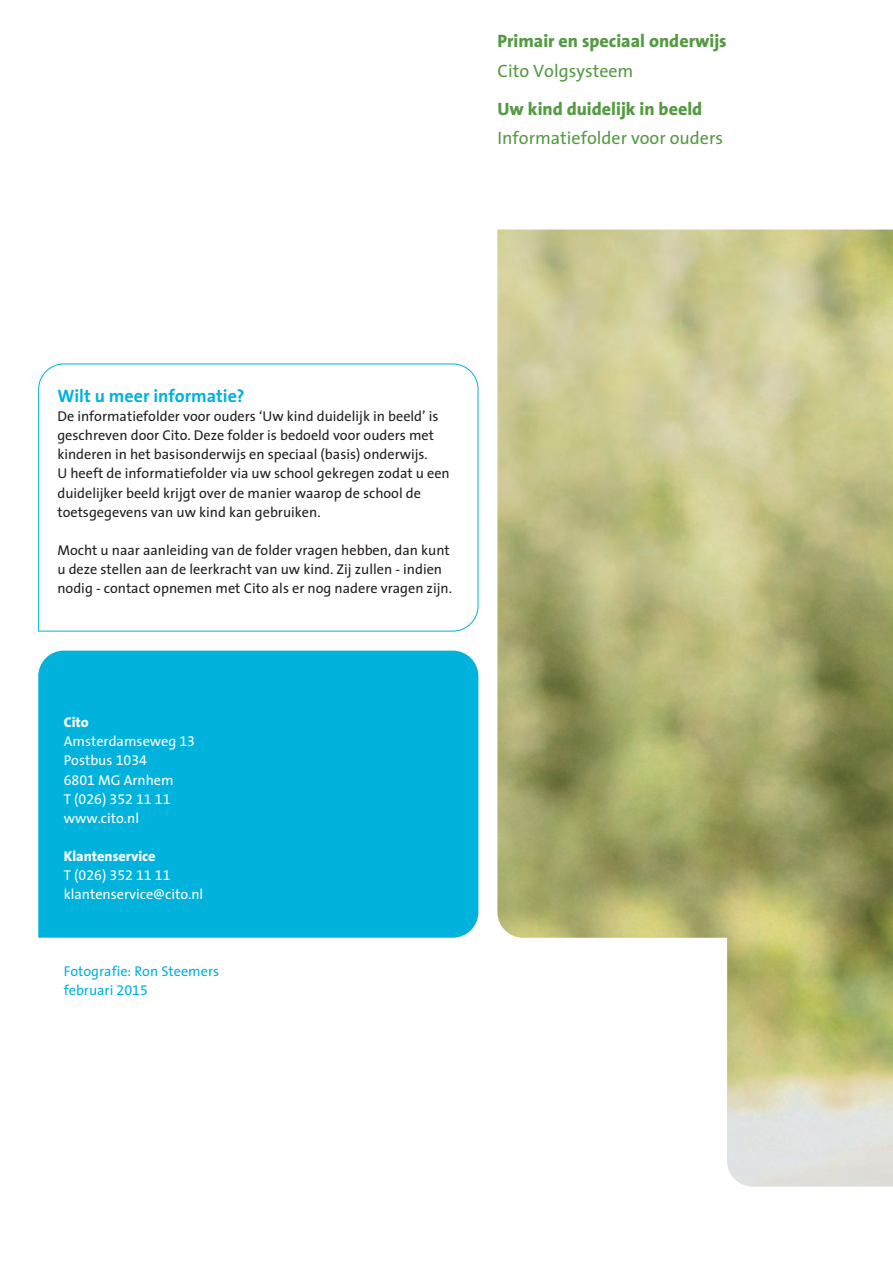
<style>
.page{position:relative;width:893px;height:1263px;background:#fff}
.page>*{position:absolute;margin:0;border:0;box-sizing:border-box;transform-origin:0 0}
.t1{font:800 18px "Cito The Sans";color:#569a43}
.t2{font:18px "Cito The Sans";color:#569a43}
.t3{font:700 18px "Cito The Sans";color:#00b2dc}
.t4{font:14.25px/19.2px "Cito The Sans";color:#231f20}
.t5{font:14.25px/19.2px "Cito The Sans";color:#fff}
.t6{font:14.25px/19.2px "Cito The Sans";color:#00b2dc}
.t7{font:800 14.25px "Cito The Sans";color:#fff}
</style>
<div class="page">
<img style="left:497px;top:230px;width:396px;height:956px">
<div style="left:38px;top:651px;width:440px;height:287px;background:#00b2dc"></div>
<svg style="left:38px;top:363px;width:441px;height:269px"></svg>
<p class="t1" style="left:497px;top:26px;width:231px">Primair en speciaal onderwijs</p>
<p class="t2" style="left:497px;top:55px;width:137px">Cito Volgsysteem</p>
<p class="t1" style="left:497px;top:94px;width:206px">Uw kind duidelijk in beeld</p>
<p class="t2" style="left:497px;top:122px;width:227px">Informatiefolder voor ouders</p>
<p class="t3" style="left:57px;top:381px;width:189px">Wilt u meer informatie?</p>
<p class="t4" style="left:57px;top:406px;width:394px">De informatiefolder voor ouders ‘Uw kind duidelijk in beeld’ is geschreven door Cito. Deze folder is bedoeld voor ouders met kinderen in het basisonderwijs en speciaal (basis) onderwijs.<br>U heeft de informatiefolder via uw school gekregen zodat u een duidelijker beeld krijgt over de manier waarop de school de toetsgegevens van uw kind kan gebruiken.</p>
<p class="t4" style="left:57px;top:540px;width:396px">Mocht u naar aanleiding van de folder vragen hebben, dan kunt u deze stellen aan de leerkracht van uw kind. Zij zullen - indien nodig - contact opnemen met Cito als er nog nadere vragen zijn.</p>
<p class="t7" style="left:64px;top:710px;width:27px">Cito</p>
<p class="t5" style="left:64px;top:731px;width:133px">Amsterdamseweg 13<br>Postbus 1034<br>6801 MG Arnhem<br>T (026) 352 11 11 www.cito.nl</p>
<p class="t7" style="left:64px;top:844px;width:93px">Klantenservice</p>
<p class="t5" style="left:64px;top:865px;width:141px">T (026) 352 11 11 klantenservice@cito.nl</p>
<p class="t6" style="left:64px;top:961px;width:157px">Fotografie: Ron Steemers februari 2015</p>
</div>
